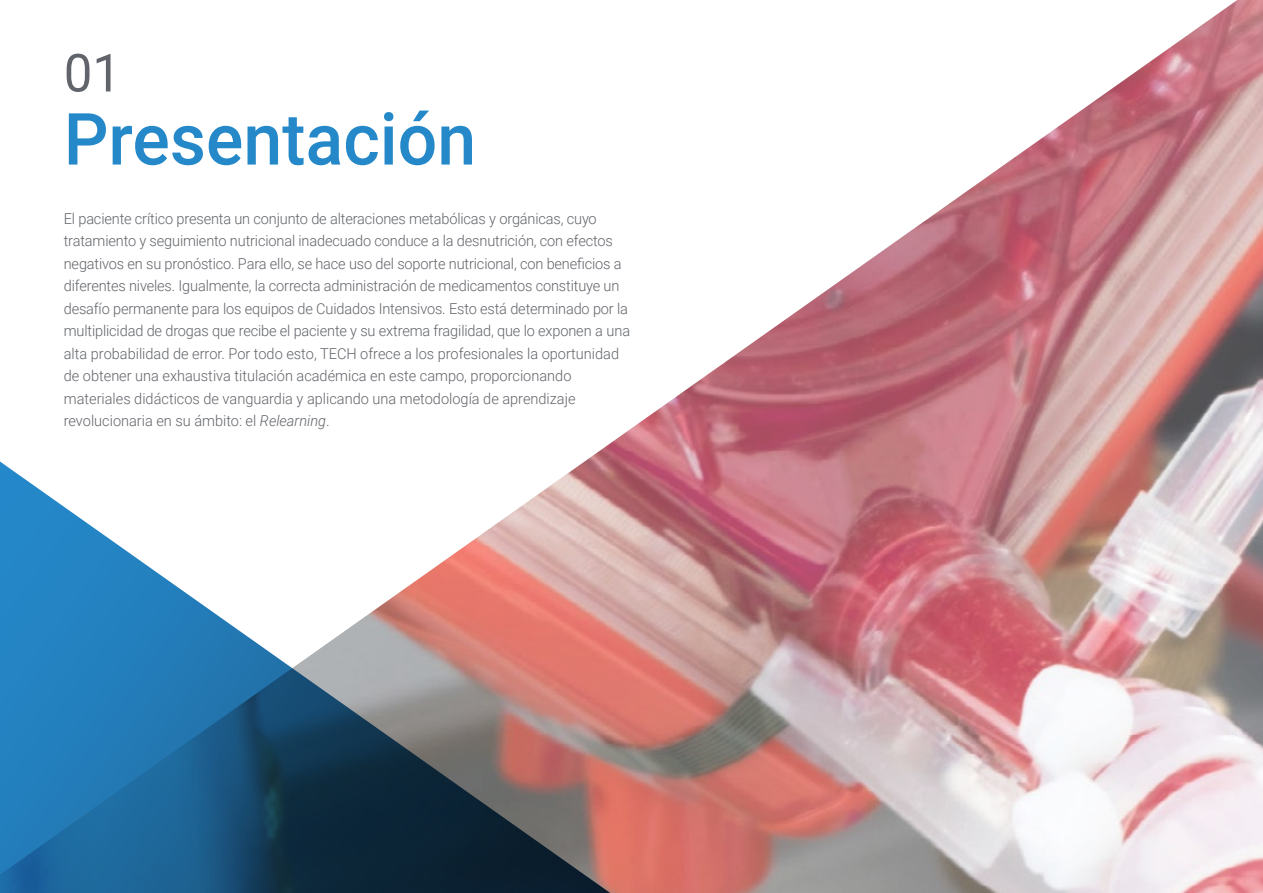
<style>
.page{position:relative;width:1263px;height:893px;background:#fff}
.page>*{position:absolute;margin:0;border:0;box-sizing:border-box;transform-origin:0 0}
.t1{font:500 72px "Roboto";color:#2488c9}
.t2{font:52.5px "Roboto";color:#61646a}
.t3{font:300 15px/22.5px "Roboto";letter-spacing:-.01em;color:#61646a}
.s1{font-style:italic}
</style>
<div class="page">
<img style="left:606px;top:0;width:657px;height:893px">
<svg style="left:0;top:446px;width:640px;height:447px"></svg>
<h2 class="t2" style="left:64px;top:36px;width:59px">01</h2>
<h1 class="t1" style="left:64px;top:89px;width:414px">Presentación</h1>
<p class="t3" style="left:64px;top:207px;width:568px">El paciente crítico presenta un conjunto de alteraciones metabólicas y orgánicas, cuyo tratamiento y seguimiento nutricional inadecuado conduce a la desnutrición, con efectos negativos en su pronóstico. Para ello, se hace uso del soporte nutricional, con beneficios a diferentes niveles. Igualmente, la correcta administración de medicamentos constituye un desafío permanente para los equipos de Cuidados Intensivos. Esto está determinado por la multiplicidad de drogas que recibe el paciente y su extrema fragilidad, que lo exponen a una alta probabilidad de error. Por todo esto, TECH ofrece a los profesionales la oportunidad de obtener una exhaustiva titulación académica en este campo, proporcionando materiales didácticos de vanguardia y aplicando una metodología de aprendizaje revolucionaria en su ámbito: el <span class="s1">Relearning</span>.</p>
</div>
